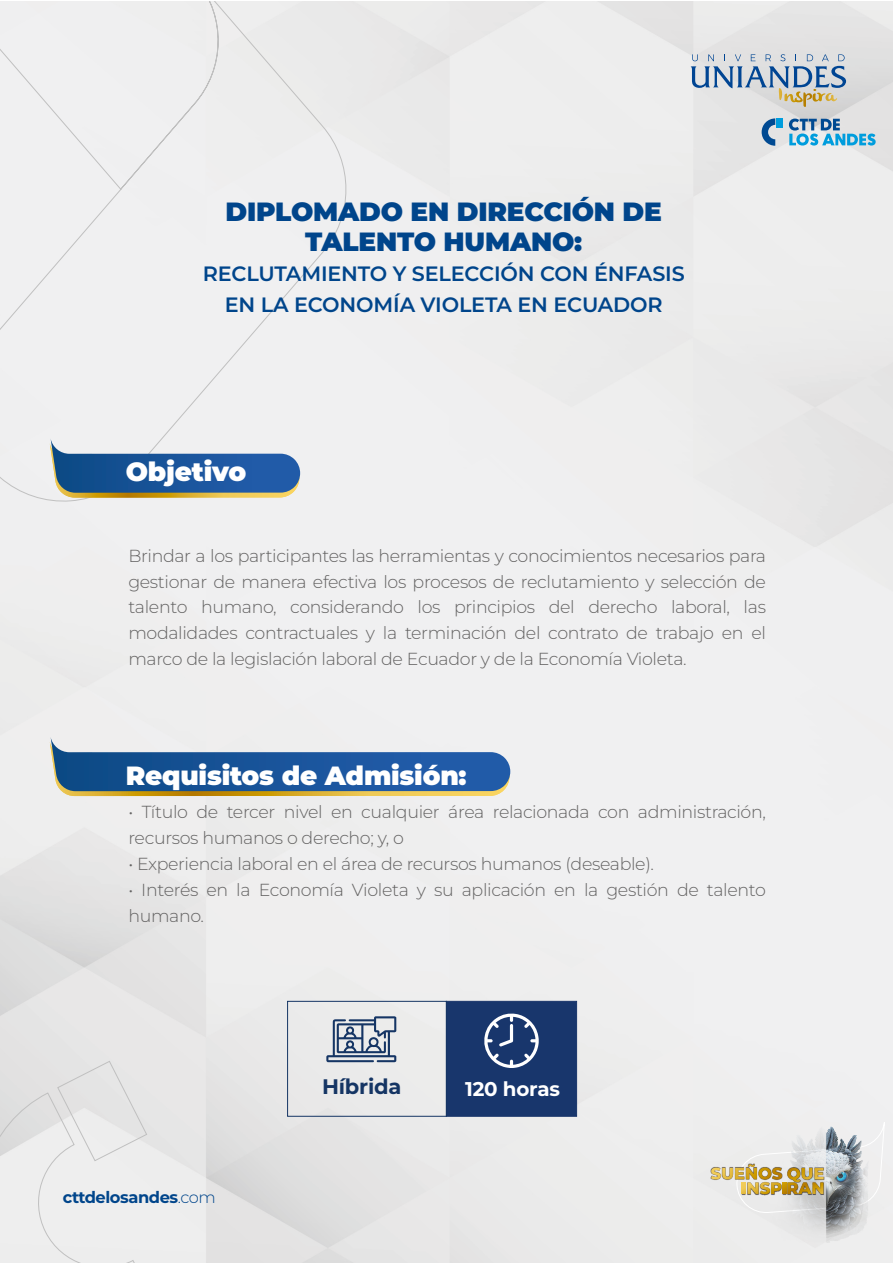
<style>
.page{position:relative;width:893px;height:1263px;background:#fff}
.page>*{position:absolute;margin:0;border:0;box-sizing:border-box;transform-origin:0 0}
.t1{font:900 26.4px/30.3px "Montserrat";letter-spacing:-.01em;color:#00458b;text-align:center}
.t2{font:900 26.4px "Montserrat";letter-spacing:-.01em;color:#fff}
.t3{font:700 21px "Montserrat";letter-spacing:-.01em;color:#153564}
.t4{font:600 20.7px/30.3px "Montserrat";letter-spacing:-.01em;color:#00458b;text-align:center}
.t5{font:700 19.8px "Montserrat";letter-spacing:-.01em;color:#fff}
.t6{font:100 17.4px/26px "Montserrat";letter-spacing:-.02em;color:#636262}
.t7{font:700 16.35px "Montserrat";letter-spacing:-.025em;color:#00458b}
.s1{font-weight:300}
</style>
<div class="page">
<img style="left:0;top:1px;width:892px;height:1261px">
<svg style="left:690px;top:54px;width:156px;height:53px;background:#bac3cc"></svg>
<svg style="left:762px;top:118px;width:13px;height:28px"></svg>
<div style="left:776px;top:118px;width:7px;height:9px;background:#009ddd"></div>
<svg style="left:789px;top:119px;width:87px;height:27px;background:#8cbdd7"></svg>
<img style="left:768px;top:1213px;width:100px;height:32px">
<svg style="left:711px;top:1117px;width:174px;height:96px;background:#d5d2c9"></svg>
<div style="left:0;top:1px;width:354px;height:502px;background:#f0f0f1"></div>
<svg style="left:0;top:1061px;width:160px;height:201px;background:#e9e9e9"></svg>
<div style="left:446px;top:1001px;width:131px;height:115px;background:#18366c;border:1px solid #18356a"></div>
<div style="left:287px;top:1001px;width:160px;height:115px;border:1px solid #153564"></div>
<svg style="left:326px;top:1016px;width:70px;height:46px;background:#9ca8b9"></svg>
<svg style="left:484px;top:1013px;width:55px;height:55px"></svg>
<svg style="left:50px;top:438px;width:250px;height:60px"></svg>
<svg style="left:50px;top:737px;width:460px;height:59px;background:#6285a8"></svg>
<h1 class="t1" style="left:226px;top:195px;width:438px">DIPLOMADO EN DIRECCIÓN DE<br>TALENTO HUMANO:</h1>
<p class="t4" style="left:203px;top:258px;width:483px">RECLUTAMIENTO Y SELECCIÓN CON ÉNFASIS<br>EN LA ECONOMÍA VIOLETA EN ECUADOR</p>
<h1 class="t2" style="left:126px;top:452px;width:122px">Objetivo</h1>
<p class="t6" style="left:128px;top:542px;width:639px;text-align:justify">Brindar a los participantes las herramientas y conocimientos necesarios para gestionar de manera efectiva los procesos de reclutamiento y selección de talento humano, considerando los principios del derecho laboral, las modalidades contractuales y la terminación del contrato de trabajo en el marco de la legislación laboral de Ecuador y de la Economía Violeta.</p>
<h1 class="t2" style="left:126px;top:756px;width:342px">Requisitos de Admisión:</h1>
<p class="t6" style="left:128px;top:798px;width:639px">• Título de tercer nivel en cualquier área relacionada con administración, recursos humanos o derecho; y, o</p>
<p class="t6" style="left:128px;top:850px;width:527px">• Experiencia laboral en el área de recursos humanos (deseable).</p>
<p class="t6" style="left:128px;top:876px;width:639px">• Interés en la Economía Violeta y su aplicación en la gestión de talento humano.</p>
<p class="t7" style="left:63px;top:1186px;width:155px">cttdelosandes<span class="s1">.com</span></p>
<p class="t3" style="left:322px;top:1071px;width:81px">Híbrida</p>
<p class="t5" style="left:465px;top:1074px;width:96px">120 horas</p>
</div>
